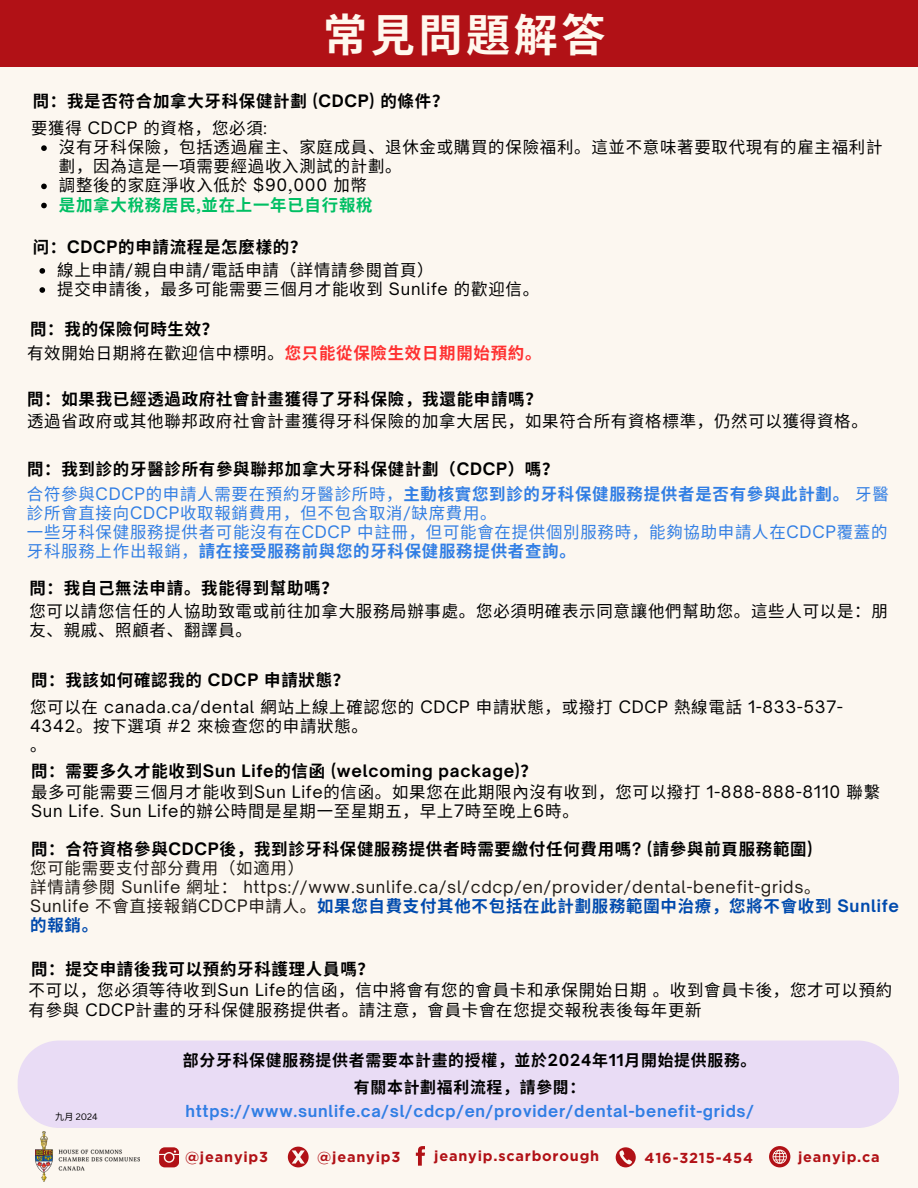
<style>
.page{position:relative;width:918px;height:1188px;background:#fcf7f0}
.page>*{position:absolute;margin:0;border:0;box-sizing:border-box;transform-origin:0 0}
.t1{font:700 44.1px "Noto Sans CJ Ksc";letter-spacing:.08em;color:#fff8ee}
.t2{font:16.5px/19.2px "Noto Sans CJ Ksc";letter-spacing:.045em;color:#000}
.t3{font:700 16.5px "Noto Sans CJ Ksc";letter-spacing:.045em;color:#000}
.t4{font:16.5px/19.2px "Noto Sans CJ Ksc";letter-spacing:.045em;color:#317ee4}
.t5{font:16.5px/19.2px "Open Sauce One";letter-spacing:.045em;color:#1f1a16}
.t6{font:700 16.5px "Open Sauce One";letter-spacing:.045em;color:#000}
.t7{font:700 16.5px "Noto Sans CJ Ksc";letter-spacing:.045em;color:#00bf63}
.t8{font:700 15.9px "Open Sauce One";letter-spacing:.045em;color:#317ee4}
.t9{font:700 15.9px/27px "Noto Sans CJ Ksc";letter-spacing:.045em;color:#000;text-align:center}
.t10{font:700 14.4px "Gotham";letter-spacing:.055em;color:#b11116}
.t11{font:9.15px "Canva Sans";color:#000}
.s1{font-family:"Open Sauce One"}
.s2{font-weight:700;color:#ff3131}
.s3{font-weight:700}
.s4{font-family:"Noto Sans CJ Ksc"}
.s5{font-family:"Noto Sans CJ Ksc";font-weight:700;color:#004aad}
.s6{font-weight:700;color:#004aad}
</style>
<div class="page">
<div style="left:0;top:0;width:918px;height:67px;background:#b11116"></div>
<div style="left:18px;top:1041px;width:881px;height:87px;background:#e9dcf5;border-radius:42px"></div>
<svg style="left:616px;top:1147px;width:19px;height:20px"></svg>
<img style="left:35px;top:1131px;width:18px;height:51px">
<img style="left:58px;top:1149px;width:82px;height:22px">
<svg style="left:416px;top:1146px;width:9px;height:20px"></svg>
<svg style="left:159px;top:1147px;width:20px;height:20px"></svg>
<svg style="left:288px;top:1147px;width:21px;height:20px"></svg>
<svg style="left:769px;top:1146px;width:21px;height:21px"></svg>
<svg style="left:41px;top:145px;width:6px;height:6px"></svg>
<svg style="left:41px;top:184px;width:6px;height:5px"></svg>
<svg style="left:41px;top:203px;width:6px;height:5px"></svg>
<svg style="left:39px;top:268px;width:6px;height:6px"></svg>
<svg style="left:39px;top:287px;width:6px;height:6px"></svg>
<p class="t1" style="left:323px;top:0;width:284px">常見問題解答</p>
<h4 class="t3" style="left:33px;top:88px;width:417px">問：我是否符合加拿大牙科保健計劃 <span class="s1">(CDCP)</span> 的條件？</h4>
<h5 class="t2" style="left:31px;top:118px;width:237px">要獲得 <span class="s1">CDCP</span> 的資格，您必須<span class="s1">:</span></h5>
<h4 class="t2" style="left:59px;top:137px;width:825px">沒有牙科保險，包括透過雇主、家庭成員、退休金或購買的保險福利。這並不意味著要取代現有的雇主福利計劃，因為這是一項需要經過收入測試的計劃。</h4>
<h5 class="t2" style="left:59px;top:175px;width:310px">調整後的家庭淨收入低於 <span class="s1">$90,000</span> 加幣</h5>
<h2 class="t7" style="left:59px;top:191px;width:315px">是加拿大稅務居民<span class="s1">,</span>並在上一年已自行報稅</h2>
<p class="t3" style="left:33px;top:234px;width:275px">问：<span class="s1">CDCP</span>的申請流程是怎麼樣的？</p>
<p class="t2" style="left:57px;top:259px;width:378px">線上申請<span class="s1">/</span>親自申請<span class="s1">/</span>電話申請（詳情請參閱首頁）</p>
<p class="t2" style="left:57px;top:279px;width:483px">提交申請後，最多可能需要三個月才能收到 <span class="s1">Sunlife</span> 的歡迎信。</p>
<h5 class="t3" style="left:30px;top:316px;width:190px">問：我的保險何時生效？</h5>
<h4 class="t2" style="left:27px;top:342px;width:516px">有效開始日期將在歡迎信中標明。<span class="s2">您只能從保險生效日期開始預約。</span></h4>
<h3 class="t3" style="left:27px;top:386px;width:516px">問：如果我已經透過政府社會計畫獲得了牙科保險，我還能申請嗎？</h3>
<h4 class="t2" style="left:27px;top:410px;width:842px">透過省政府或其他聯邦政府社會計畫獲得牙科保險的加拿大居民，如果符合所有資格標準，仍然可以獲得資格。</h4>
<h5 class="t3" style="left:27px;top:456px;width:533px">問：我到診的牙醫診所有參與聯邦加拿大牙科保健計劃（<span class="s1">CDCP</span>）嗎？</h5>
<h2 class="t4" style="left:27px;top:484px;width:863px">合符參與<span class="s1">CDCP</span>的申請人需要在預約牙醫診所時，<span class="s3">主動核實您到診的牙科保健服務提供者是否有參與此計劃。</span>牙醫診所會直接向<span class="s1">CDCP</span>收取報銷費用，但不包含取消<span class="s1">/</span>缺席費用。<br>一些牙科保健服務提供者可能沒有在<span class="s1">CDCP</span> 中註冊，但可能會在提供個別服務時，能夠協助申請人在<span class="s1">CDCP</span>覆蓋的牙科服務上作出報銷，<span class="s3">請在接受服務前與您的牙科保健服務提供者查詢。</span></h2>
<h5 class="t3" style="left:29px;top:575px;width:310px">問：我自己無法申請。我能得到幫助嗎？</h5>
<h2 class="t2" style="left:29px;top:600px;width:860px">您可以請您信任的人協助致電或前往加拿大服務局辦事處。您必須明確表示同意讓他們幫助您。這些人可以是：朋友、親戚、照顧者、翻譯員。</h2>
<h5 class="t3" style="left:31px;top:667px;width:320px">問：我該如何確認我的 <span class="s1">CDCP</span> 申請狀態？</h5>
<h4 class="t2" style="left:30px;top:696px;width:814px">您可以在 <span class="s1">canada.ca/dental</span> 網站上線上確認您的 <span class="s1">CDCP</span> 申請狀態，或撥打 <span class="s1">CDCP</span> 熱線電話 <span class="s1">1-833-537-<br>4342</span>。按下選項 <span class="s1">#2</span> 來檢查您的申請狀態。<br>。</h4>
<h5 class="t6" style="left:31px;top:761px;width:508px"><span class="s4">問：需要多久才能收到</span>Sun Life<span class="s4">的信函</span> (welcoming package)<span class="s4">？</span></h5>
<h4 class="t2" style="left:31px;top:781px;width:851px">最多可能需要三個月才能收到<span class="s1">Sun Life</span>的信函。如果您在此期限內沒有收到，您可以撥打 <span class="s1">1-888-888-8110</span> 聯繫<br><span class="s1">Sun Life. Sun Life</span>的辦公時間是星期一至星期五，早上<span class="s1">7</span>時至晚上<span class="s1">6</span>時。</h4>
<p class="t3" style="left:31px;top:836px;width:783px">問：合符資格參與<span class="s1">CDCP</span>後，我到診牙科保健服務提供者時需要繳付任何費用嗎<span class="s1">? (</span>請參與前頁服務範圍<span class="s1">)</span></p>
<h6 class="t5" style="left:30px;top:858px;width:870px"><span class="s4">您可能需要支付部分費用（如適用）<br>詳情請參閱</span> Sunlife <span class="s4">網址：</span> https://www.sunlife.ca/sl/cdcp/en/provider/dental-benefit-grids<span class="s4">。<br></span>Sunlife <span class="s4">不會直接報銷</span>CDCP<span class="s4">申請人。</span><span class="s5">如果您自費支付其他不包括在此計劃服務範圍中治療，您將不會收到</span> <span class="s6">Sunlife</span><span class="s5">的報銷。</span></h6>
<p class="t3" style="left:31px;top:956px;width:344px">問：提交申請後我可以預約牙科護理人員嗎？</p>
<h6 class="t2" style="left:29px;top:980px;width:865px">不可以，您必須等待收到<span class="s1">Sun Life</span>的信函，信中將會有您的會員卡和承保開始日期。收到會員卡後，您才可以預約有參與 <span class="s1">CDCP</span>計畫的牙科保健服務提供者。請注意，會員卡會在您提交報稅表後每年更新</h6>
<h1 class="t9" style="left:183px;top:1046px;width:575px">部分牙科保健服務提供者需要本計畫的授權，並於<span class="s1">2024</span>年<span class="s1">11</span>月開始提供服務。有關本計劃福利流程，請參閱：</h1>
<h2 class="t11" style="left:55px;top:1110px;width:44px"><span class="s4">九月</span> 2024</h2>
<h1 class="t8" style="left:185px;top:1101px;width:570px">https://www.sunlife.ca/sl/cdcp/en/provider/dental-benefit-grids/</h1>
<p class="t10" style="left:185px;top:1148px;width:85px">@jeanyip3</p>
<h2 class="t10" style="left:317px;top:1148px;width:85px">@jeanyip3</h2>
<p class="t10" style="left:434px;top:1147px;width:167px">jeanyip.scarborough</p>
<p class="t10" style="left:645px;top:1150px;width:110px">416-3215-454</p>
<p class="t10" style="left:798px;top:1148px;width:83px">jeanyip.ca</p>
</div>
